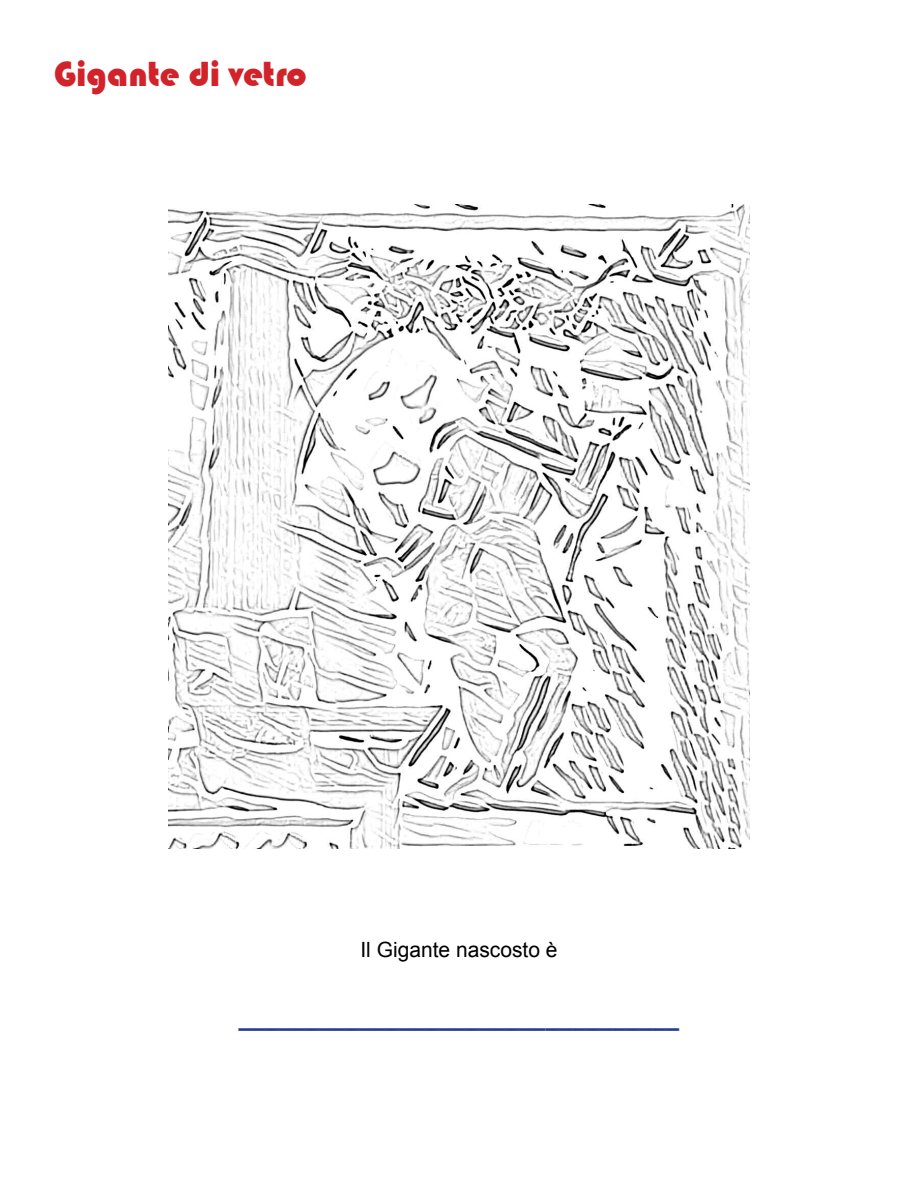
<style>
.page{position:relative;width:918px;height:1188px;background:#fff}
.page>*{position:absolute;margin:0;border:0;box-sizing:border-box;transform-origin:0 0}
.t1{font:36px "Bauhaus 93";color:#d2232a}
.t2{font:700 24px "Arial";color:#25408f}
.t3{font:21px "Arial";color:#000}
</style>
<div class="page">
<img style="left:169px;top:205px;width:580px;height:643px">
<h1 class="t1" style="left:54px;top:54px;width:254px">Gigante di vetro</h1>
<p class="t3" style="left:360px;top:936px;width:199px">Il Gigante nascosto è</p>
<p class="t2" style="left:239px;top:1002px;width:442px">_________________________________</p>
</div>
